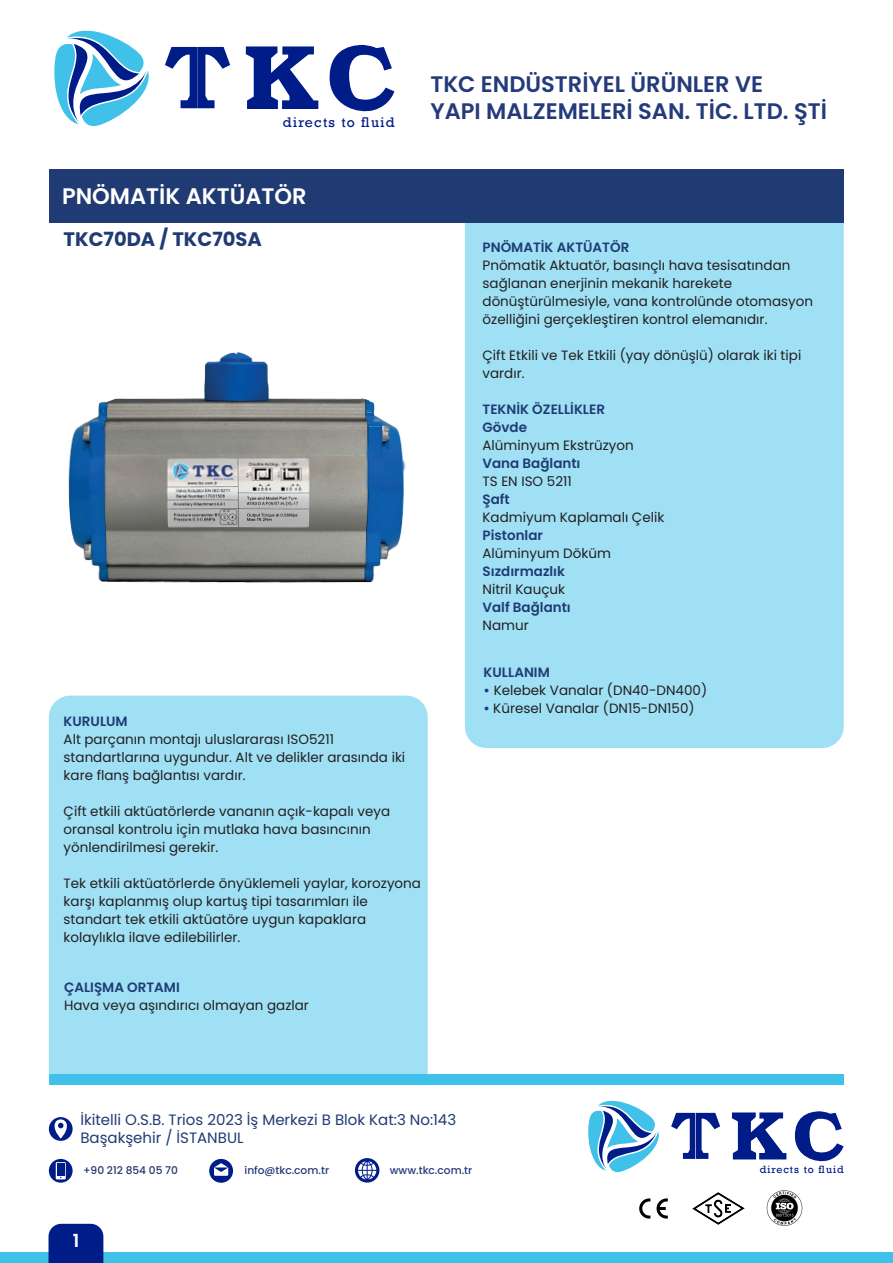
<style>
.page{position:relative;width:893px;height:1263px;background:#fff}
.page>*{position:absolute;margin:0;border:0;box-sizing:border-box;transform-origin:0 0}
.t1{font:600 22.5px/27px "Poppins";color:#243a7a}
.t2{font:600 22.5px "Poppins";color:#fff}
.t3{font:700 19.5px "Poppins";color:#203b74}
.t4{font:600 18px "Poppins";color:#fff}
.t5{font:15px/18px "Poppins";color:#203b74}
.t6{font:13.5px/18px "Poppins";color:#231f20}
.t7{font:600 13.5px/18px "Poppins";color:#203b74}
.t8{font:13.05px "Rockwell";letter-spacing:.1em;color:#001c88}
.t9{font:500 10.65px "Poppins";color:#253979}
.t10{font:500 10.65px "Poppins";color:#23346f}
.t11{font:9.9px "Rockwell";letter-spacing:.1em;color:#001c88}
.s1{font-weight:600;color:#203b74}
</style>
<div class="page">
<div style="left:465px;top:222px;width:379px;height:526px;background:#9fe0f4"></div>
<div style="left:49px;top:1074px;width:795px;height:11px;background:#3fc1e9"></div>
<div style="left:49px;top:169px;width:795px;height:53px;background:#203b74"></div>
<svg style="left:54px;top:30px;width:95px;height:96px"></svg>
<svg style="left:165px;top:47px;width:65px;height:61px"></svg>
<svg style="left:246px;top:46px;width:72px;height:63px"></svg>
<svg style="left:329px;top:45px;width:65px;height:67px"></svg>
<svg style="left:588px;top:1100px;width:71px;height:73px"></svg>
<svg style="left:671px;top:1113px;width:49px;height:46px"></svg>
<svg style="left:732px;top:1112px;width:54px;height:47px"></svg>
<svg style="left:795px;top:1111px;width:49px;height:51px"></svg>
<svg style="left:49px;top:1159px;width:24px;height:23px"></svg>
<svg style="left:209px;top:1159px;width:24px;height:24px"></svg>
<svg style="left:355px;top:1158px;width:24px;height:24px"></svg>
<svg style="left:49px;top:1117px;width:24px;height:24px"></svg>
<img style="left:766px;top:1190px;width:37px;height:36px">
<img style="left:692px;top:1193px;width:52px;height:31px">
<img style="left:639px;top:1198px;width:29px;height:21px">
<div style="left:0;top:1252px;width:893px;height:11px;background:#3fc1e9"></div>
<div style="left:49px;top:1224px;width:54px;height:39px;background:#001c88"></div>
<div style="left:49px;top:725px;width:379px;height:349px;background:#9fe0f4"></div>
<img style="left:48px;top:222px;width:431px;height:503px">
<p class="t8" style="left:283px;top:115px;width:113px">directs to fluid</p>
<h1 class="t1" style="left:430px;top:70px;width:398px">TKC ENDÜSTRİYEL ÜRÜNLER VE<br>YAPI MALZEMELERİ SAN. TİC. LTD. ŞTİ</h1>
<h1 class="t2" style="left:62px;top:183px;width:246px">PNÖMATİK AKTÜATÖR</h1>
<h2 class="t3" style="left:64px;top:228px;width:200px">TKC70DA / TKC70SA</h2>
<p class="t7" style="left:64px;top:713px;width:66px">KURULUM</p>
<p class="t6" style="left:64px;top:731px;width:343px">Alt parçanın montajı uluslararası ISO5211 standartlarına uygundur. Alt ve delikler arasında iki kare flanş bağlantısı vardır.</p>
<p class="t6" style="left:64px;top:803px;width:328px">Çift etkili aktüatörlerde vananın açık-kapalı veya oransal kontrolu için mutlaka hava basıncının yönlendirilmesi gerekir.</p>
<p class="t6" style="left:64px;top:875px;width:359px">Tek etkili aktüatörlerde önyüklemeli yaylar, korozyona karşı kaplanmış olup kartuş tipi tasarımları ile standart tek etkili aktüatöre uygun kapaklara kolaylıkla ilave edilebilirler.</p>
<p class="t7" style="left:64px;top:979px;width:117px">ÇALIŞMA ORTAMI</p>
<p class="t6" style="left:64px;top:997px;width:246px">Hava veya aşındırıcı olmayan gazlar</p>
<p class="t7" style="left:483px;top:238px;width:148px">PNÖMATİK AKTÜATÖR</p>
<p class="t6" style="left:483px;top:256px;width:332px">Pnömatik Aktuatör, basınçlı hava tesisatından sağlanan enerjinin mekanik harekete dönüştürülmesiyle, vana kontrolünde otomasyon özelliğini gerçekleştiren kontrol elemanıdır.</p>
<p class="t6" style="left:483px;top:346px;width:320px">Çift Etkili ve Tek Etkili (yay dönüşlü) olarak iki tipi vardır.</p>
<p class="t7" style="left:483px;top:400px;width:124px">TEKNİK ÖZELLİKLER<br>Gövde</p>
<p class="t6" style="left:483px;top:436px;width:153px">Alüminyum Ekstrüzyon</p>
<p class="t7" style="left:483px;top:454px;width:100px">Vana Bağlantı</p>
<p class="t6" style="left:483px;top:472px;width:91px">TS EN ISO 5211</p>
<p class="t7" style="left:483px;top:490px;width:29px">Şaft</p>
<p class="t6" style="left:483px;top:508px;width:183px">Kadmiyum Kaplamalı Çelik</p>
<p class="t7" style="left:483px;top:526px;width:62px">Pistonlar</p>
<p class="t6" style="left:483px;top:544px;width:130px">Alüminyum Döküm</p>
<p class="t7" style="left:483px;top:562px;width:84px">Sızdırmazlık</p>
<p class="t6" style="left:483px;top:580px;width:84px">Nitril Kauçuk</p>
<p class="t7" style="left:483px;top:598px;width:90px">Valf Bağlantı</p>
<p class="t6" style="left:483px;top:616px;width:48px">Namur</p>
<p class="t7" style="left:484px;top:664px;width:68px">KULLANIM</p>
<p class="t6" style="left:484px;top:682px;width:225px"><span class="s1">•</span> Kelebek Vanalar (DN40-DN400)</p>
<p class="t6" style="left:484px;top:700px;width:213px"><span class="s1">•</span> Küresel Vanalar (DN15-DN150)</p>
<p class="t5" style="left:80px;top:1110px;width:377px">İkitelli O.S.B. Trios 2023 İş Merkezi B Blok Kat:3 No:143<br>Başakşehir / İSTANBUL</p>
<p class="t10" style="left:83px;top:1164px;width:96px">+90 212 854 05 70</p>
<p class="t9" style="left:245px;top:1164px;width:86px">info@tkc.com.tr</p>
<p class="t9" style="left:390px;top:1164px;width:84px">www.tkc.com.tr</p>
<h3 class="t4" style="left:73px;top:1230px;width:8px">1</h3>
<p class="t11" style="left:760px;top:1163px;width:86px">directs to fluid</p>
</div>
